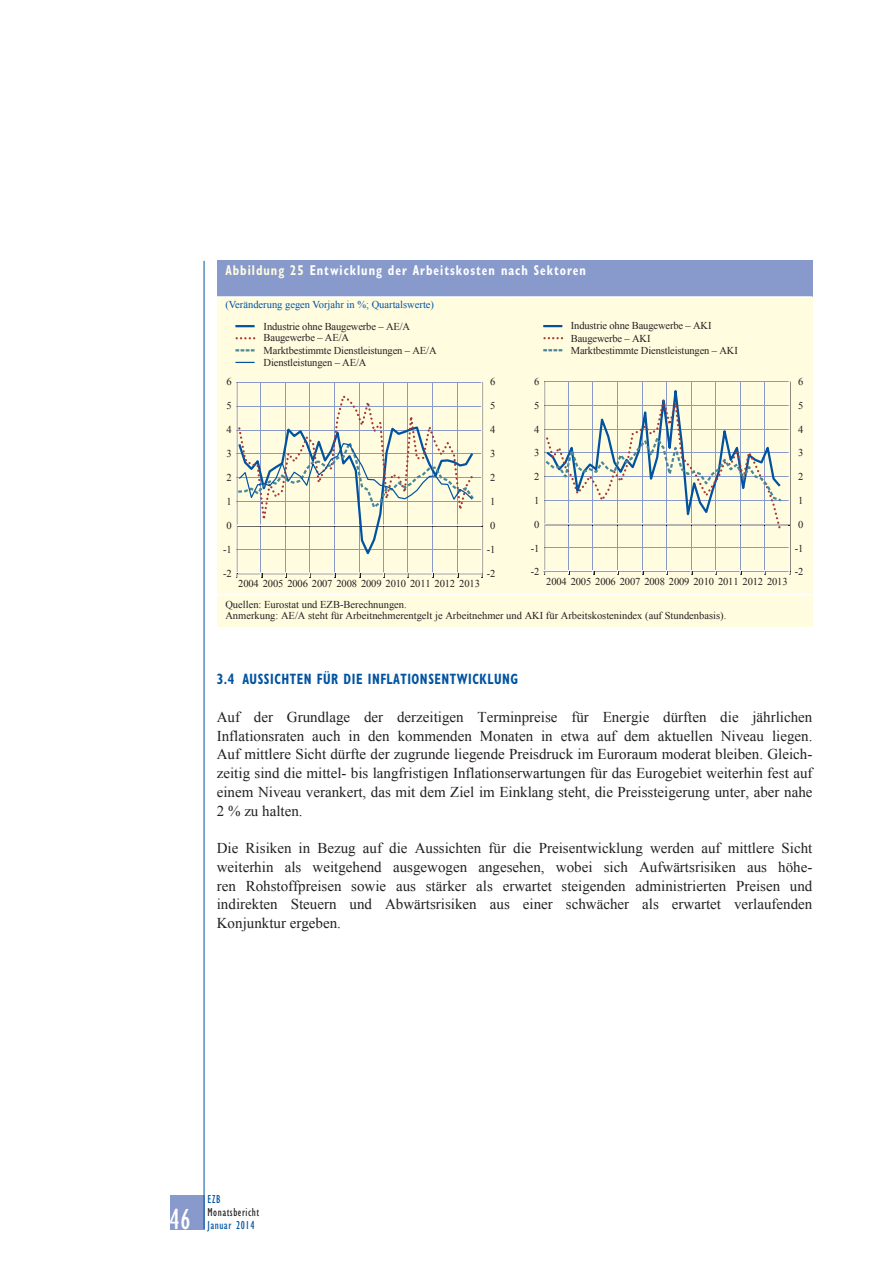
<style>
.page{position:relative;width:893px;height:1263px;background:#fff}
.page>*{position:absolute;margin:0;border:0;box-sizing:border-box;transform-origin:0 0}
.t1{font:condensed 30px "Gill Sans Myriad";color:#fff;scale:.95 1}
.t2{font:15px/18.8px "Times New Roman WGL";color:#231f20;text-align:justify}
.t3{font:700 condensed 15px "Gill Sans Myriad";letter-spacing:.04em;color:#0153a0;scale:.85 1}
.t4{font:700 condensed 14.25px "Gill Sans Myriad";letter-spacing:.08em;color:#fff;scale:.85 1}
.t5{font:condensed 12px "Gill Sans Myriad";letter-spacing:.05em;color:#0153a0;scale:.95 1}
.t6{font:condensed 12px "Gill Sans Myriad";letter-spacing:.05em;color:#231f20;scale:.95 1}
.t7{font:10.5px/12px "Times New Roman WGL";letter-spacing:-.015em;color:#231f20}
.t8{font:10.5px "Times New Roman WGL";color:#0153a0}
.s1{color:#fffce0}
</style>
<div class="page">
<div style="left:170px;top:1195px;width:34px;height:34px;background:#889acb"></div>
<hr style="left:204px;top:261px;width:1px;height:968px;background:#0153a0">
<div style="left:217px;top:261px;width:595px;height:366px;background:#fffce0"></div>
<div style="left:217px;top:261px;width:595px;height:36px;background:#889acb"></div>
<hr style="left:217px;top:296px;width:289px;height:2px;background:#fff">
<svg style="left:506px;top:296px;width:17px;height:2px"></svg>
<hr style="left:523px;top:296px;width:289px;height:2px;background:#fff">
<hr style="left:217px;top:594px;width:289px;height:2px;background:#fff">
<svg style="left:506px;top:594px;width:17px;height:2px"></svg>
<hr style="left:523px;top:594px;width:289px;height:2px;background:#fff">
<svg style="left:235px;top:381px;width:247px;height:193px"></svg>
<hr style="left:457px;top:525px;width:24px;height:2px;background:#211e17">
<hr style="left:237px;top:525px;width:245px;height:1px;background:#fff">
<svg style="left:236px;top:392px;width:239px;height:166px"></svg>
<svg style="left:235px;top:362px;width:19px;height:1px"></svg>
<svg style="left:236px;top:349px;width:19px;height:2px"></svg>
<svg style="left:237px;top:337px;width:18px;height:2px"></svg>
<svg style="left:235px;top:325px;width:19px;height:2px"></svg>
<svg style="left:543px;top:381px;width:246px;height:190px"></svg>
<svg style="left:543px;top:325px;width:19px;height:2px"></svg>
<svg style="left:544px;top:349px;width:19px;height:2px"></svg>
<svg style="left:544px;top:337px;width:18px;height:2px"></svg>
<svg style="left:544px;top:381px;width:246px;height:150px"></svg>
<p class="t4" style="left:225px;top:265px;width:426px"><span class="s1">Abbildung 25</span> Entwicklung der Arbeitskosten nach Sektoren</p>
<p class="t8" style="left:225px;top:301px;width:210px">(Veränderung gegen Vorjahr in %; Quartalswerte)</p>
<p class="t7" style="left:264px;top:321px;width:148px">Industrie ohne Baugewerbe – AE/A</p>
<p class="t7" style="left:264px;top:333px;width:87px">Baugewerbe – AE/A</p>
<p class="t7" style="left:264px;top:345px;width:174px">Marktbestimmte Dienstleistungen – AE/A</p>
<p class="t7" style="left:571px;top:321px;width:168px">Industrie ohne Baugewerbe – AKI<br>Baugewerbe – AKI<br>Marktbestimmte Dienstleistungen – AKI</p>
<p class="t7" style="left:264px;top:357px;width:104px">Dienstleistungen – AE/A</p>
<p class="t7" style="left:226px;top:377px;width:7px">6</p>
<p class="t7" style="left:490px;top:377px;width:7px">6</p>
<p class="t7" style="left:534px;top:377px;width:7px">6</p>
<p class="t7" style="left:798px;top:377px;width:7px">6</p>
<p class="t7" style="left:226px;top:401px;width:7px">5</p>
<p class="t7" style="left:490px;top:401px;width:7px">5</p>
<p class="t7" style="left:534px;top:400px;width:7px">5</p>
<p class="t7" style="left:798px;top:400px;width:7px">5</p>
<p class="t7" style="left:226px;top:425px;width:7px">4</p>
<p class="t7" style="left:490px;top:425px;width:7px">4</p>
<p class="t7" style="left:534px;top:424px;width:7px">4</p>
<p class="t7" style="left:798px;top:424px;width:7px">4</p>
<p class="t7" style="left:226px;top:449px;width:7px">3</p>
<p class="t7" style="left:490px;top:449px;width:7px">3</p>
<p class="t7" style="left:534px;top:448px;width:7px">3</p>
<p class="t7" style="left:798px;top:448px;width:7px">3</p>
<p class="t7" style="left:226px;top:473px;width:7px">2</p>
<p class="t7" style="left:490px;top:473px;width:7px">2</p>
<p class="t7" style="left:534px;top:472px;width:7px">2</p>
<p class="t7" style="left:798px;top:472px;width:7px">2</p>
<p class="t7" style="left:226px;top:497px;width:7px">1</p>
<p class="t7" style="left:490px;top:497px;width:7px">1</p>
<p class="t7" style="left:534px;top:495px;width:7px">1</p>
<p class="t7" style="left:798px;top:495px;width:7px">1</p>
<p class="t7" style="left:226px;top:521px;width:7px">0</p>
<p class="t7" style="left:490px;top:521px;width:7px">0</p>
<p class="t7" style="left:534px;top:519px;width:7px">0</p>
<p class="t7" style="left:798px;top:519px;width:7px">0</p>
<p class="t7" style="left:223px;top:545px;width:10px">-1</p>
<p class="t7" style="left:487px;top:545px;width:10px">-1</p>
<p class="t7" style="left:531px;top:543px;width:10px">-1</p>
<p class="t7" style="left:794px;top:543px;width:10px">-1</p>
<p class="t7" style="left:223px;top:569px;width:10px">-2</p>
<p class="t7" style="left:238px;top:578px;width:243px">2004 2005 2006 2007 2008 2009 2010 2011 2012 2013</p>
<p class="t7" style="left:487px;top:569px;width:10px">-2</p>
<p class="t7" style="left:531px;top:567px;width:10px">-2</p>
<p class="t7" style="left:546px;top:576px;width:243px">2004 2005 2006 2007 2008 2009 2010 2011 2012 2013</p>
<p class="t7" style="left:794px;top:567px;width:10px">-2</p>
<p class="t7" style="left:225px;top:600px;width:502px;line-height:10.5px">Quellen: Eurostat und EZB-Berechnungen.<br>Anmerkung: AE/A steht für Arbeitnehmerentgelt je Arbeitnehmer und AKI für Arbeitskostenindex (auf Stundenbasis).</p>
<p class="t3" style="left:217px;top:674px;width:356px">3.4 AUSSICHTEN FÜR DIE INFLATIONSENTWICKLUNG</p>
<p class="t2" style="left:217px;top:709px;width:597px">Auf der Grundlage der derzeitigen Terminpreise für Energie dürften die jährlichen Inflationsraten auch in den kommenden Monaten in etwa auf dem aktuellen Niveau liegen.<br>Auf mittlere Sicht dürfte der zugrunde liegende Preisdruck im Euroraum moderat bleiben. Gleich&shy;zeitig sind die mittel- bis langfristigen Inflationserwartungen für das Eurogebiet weiterhin fest auf einem Niveau verankert, das mit dem Ziel im Einklang steht, die Preissteigerung unter, aber nahe 2 % zu halten.</p>
<p class="t2" style="left:217px;top:840px;width:597px">Die Risiken in Bezug auf die Aussichten für die Preisentwicklung werden auf mittlere Sicht weiterhin als weitgehend ausgewogen angesehen, wobei sich Aufwärtsrisiken aus höhe&shy;ren Rohstoffpreisen sowie aus stärker als erwartet steigenden administrierten Preisen und indirekten Steuern und Abwärtsrisiken aus einer schwächer als erwartet verlaufenden Konjunktur ergeben.</p>
<h1 class="t1" style="left:170px;top:1210px;width:23px">46</h1>
<p class="t5" style="left:207px;top:1195px;width:15px">EZB</p>
<p class="t6" style="left:207px;top:1208px;width:56px">Monatsbericht</p>
<p class="t5" style="left:207px;top:1222px;width:51px">Januar 2014</p>
</div>
